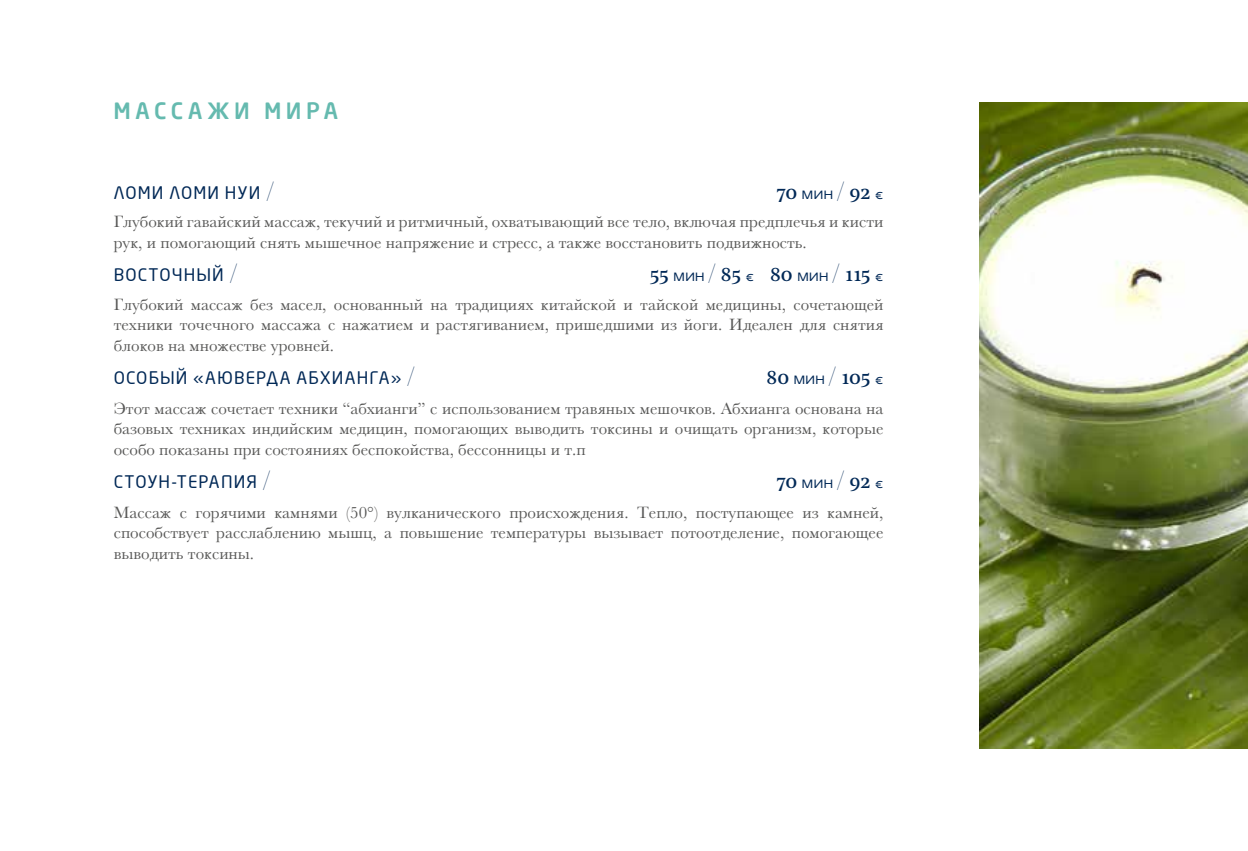
<style>
.page{position:relative;width:1248px;height:851px;background:#fff}
.page>*{position:absolute;margin:0;border:0;box-sizing:border-box;transform-origin:0 0}
.t1{font:500 22px "Neo Sans Cyr";letter-spacing:.2em;color:#65baaf}
.t2{font:20px "Noe Text";letter-spacing:-.015em;color:#002856}
.t3{font:17px/20.4px "Baskerville";color:#575756;text-align:justify}
.t4{font:17px "Neo Sans Cyr";letter-spacing:.065em;color:#002856}
.s1{font-family:"Noe Display";font-size:22px}
.s2{font-family:"Echoes Sans";font-weight:300;font-size:14px}
</style>
<div class="page">
<img style="left:979px;top:102px;width:268px;height:646px">
<p class="t1" style="left:113px;top:98px;width:226px">МАССAЖИ МИРА</p>
<p class="t4" style="left:114px;top:183px;width:162px">ЛОМИ ЛОМИ НУИ <span class="s1">/</span></p>
<p class="t2" style="left:776px;top:177px;width:109px">70 <span class="s2">МИН</span> <span class="s1">/</span> 92 <span class="s2">€</span></p>
<p class="t3" style="left:114px;top:212px;width:771px">Глубокий гавайский массаж, текучий и ритмичный, охватывающий все тело, включая предплечья и кисти рук, и помогающий снять мышечное напряжение и стресс, а также восстановить подвижность.</p>
<p class="t4" style="left:114px;top:265px;width:125px">ВОСТОЧНЫЙ <span class="s1">/</span></p>
<p class="t2" style="left:649px;top:259px;width:235px">55 <span class="s2">МИН</span> <span class="s1">/</span> 85 <span class="s2">€</span> 80 <span class="s2">МИН</span> <span class="s1">/</span> 115 <span class="s2">€</span></p>
<p class="t3" style="left:114px;top:294px;width:771px">Глубокий массаж без масел, основанный на традициях китайской и тайской медицины, сочетающей техники точечного массажа с нажатием и растягиванием, пришедшими из йоги. Идеален для снятия блоков на множестве уровней.</p>
<p class="t4" style="left:114px;top:368px;width:303px">ОСОБЫЙ «АЮВЕРДА АБХИАНГА» <span class="s1">/</span></p>
<p class="t2" style="left:766px;top:362px;width:118px">80 <span class="s2">МИН</span> <span class="s1">/</span> 105 <span class="s2">€</span></p>
<p class="t3" style="left:114px;top:398px;width:771px">Этот массаж сочетает техники “абхианги” с использованием травяных мешoчкoв. Абхианга основана на базовых техниках индийским медицин, помогающих выводить токсины и очищать организм, которые особо показаны при состояниях беспокойства, бессонницы и т.п</p>
<p class="t4" style="left:114px;top:472px;width:159px">СТОУН-ТЕРАПИЯ <span class="s1">/</span></p>
<p class="t2" style="left:776px;top:466px;width:109px">70 <span class="s2">МИН</span> <span class="s1">/</span> 92 <span class="s2">€</span></p>
<p class="t3" style="left:114px;top:502px;width:771px">Массаж с горячими камнями (50°) вулканического происхождения. Тепло, поступающее из камней, способствует расслаблению мышц, а повышение температуры вызывает потоотделение, помогающее выводить токсины.</p>
</div>
